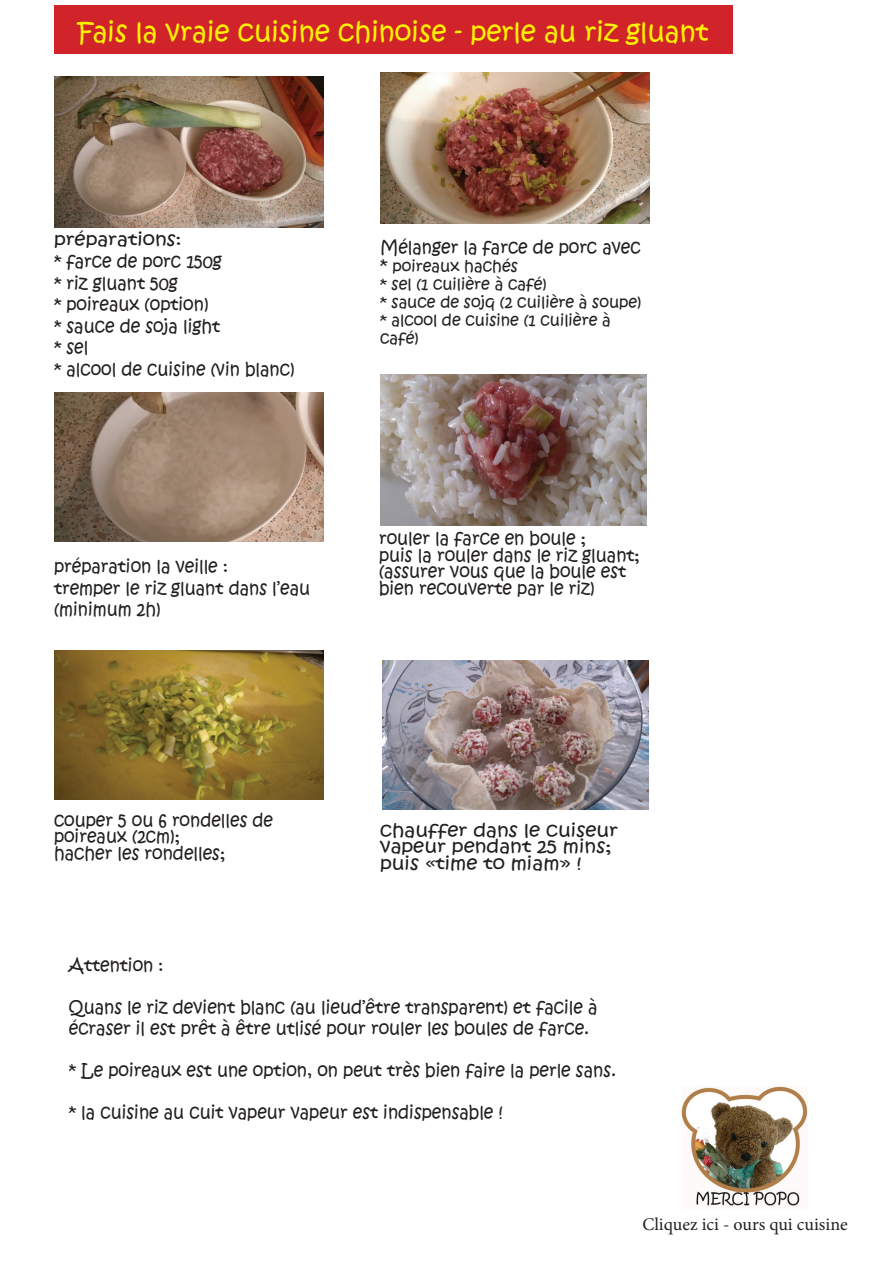
<style>
.page{position:relative;width:893px;height:1263px;background:#fff}
.page>*{position:absolute;margin:0;border:0;box-sizing:border-box;transform-origin:0 0}
.t1{font:27px "Kristen ITC";color:#fff101}
.t2{font:18px/16.5px "Kristen ITC";color:#231f20;scale:.95 1}
.t3{font:18px/21.6px "Kristen ITC";color:#231f20;scale:1.1 1}
.t4{font:18px "Minion Pro";color:#231f20}
.t5{font:15.6px/18px "Kristen ITC";color:#231f20}
.s1{font-size:18px}
</style>
<div class="page">
<div style="left:54px;top:5px;width:678px;height:49px;background:#d1232a"></div>
<img style="left:54px;top:77px;width:269px;height:151px">
<img style="left:54px;top:392px;width:269px;height:149px">
<img style="left:54px;top:651px;width:269px;height:148px">
<img style="left:380px;top:72px;width:269px;height:152px">
<img style="left:380px;top:374px;width:267px;height:152px">
<img style="left:383px;top:660px;width:265px;height:150px">
<img style="left:682px;top:1086px;width:126px;height:120px">
<h1 class="t1" style="left:78px;top:14px;width:632px">Fais la vraie cuisine chinoise - perle au riz gluant</h1>
<p class="t3" style="left:54px;top:229px;width:220px">préparations:<br>* farce de porc 150g<br>* riz gluant 50g<br>* poireaux (option)<br>* sauce de soja light<br>* sel<br>* alcool de cuisine (vin blanc)</p>
<p class="t2" style="left:54px;top:556px;width:271px;line-height:21.6px">préparation la veille :<br>tremper le riz gluant dans l’eau (minimum 2h)</p>
<p class="t2" style="left:380px;top:240px;width:276px">Mélanger la farce de porc avec</p>
<p class="t5" style="left:380px;top:258px;width:263px"><span class="s1">*</span> poireaux hachés<br>* sel (1 cuilière à café)<br>* sauce de sojq (2 cuilière à soupe) * alcool de cuisine (1 cuilière à café)</p>
<p class="t2" style="left:379px;top:531px;width:276px">rouler la farce en boule ;<br>puis la rouler dans le riz gluant; (assurer vous que la boule est bien recouverte par le riz)</p>
<p class="t2" style="left:54px;top:812px;width:232px">couper 5 ou 6 rondelles de poireaux (2cm);<br>hacher les rondelles;</p>
<p class="t3" style="left:380px;top:822px;width:218px;line-height:16.5px">chauffer dans le cuiseur vapeur pendant 25 mins; puis «time to miam» !</p>
<p class="t2" style="left:69px;top:957px;width:101px">Attention :</p>
<p class="t2" style="left:69px;top:997px;width:558px;line-height:21px">Quans le riz devient blanc (au lieud’être transparent) et facile à écraser il est prêt à être utlisé pour rouler les boules de farce.</p>
<p class="t2" style="left:69px;top:1062px;width:578px">* Le poireaux est une option, on peut très bien faire la perle sans.</p>
<p class="t2" style="left:69px;top:1104px;width:458px">* la cuisine au cuit vapeur vapeur est indispensable !</p>
<p class="t4" style="left:642px;top:1212px;width:207px">Cliquez ici - ours qui cuisine</p>
</div>
